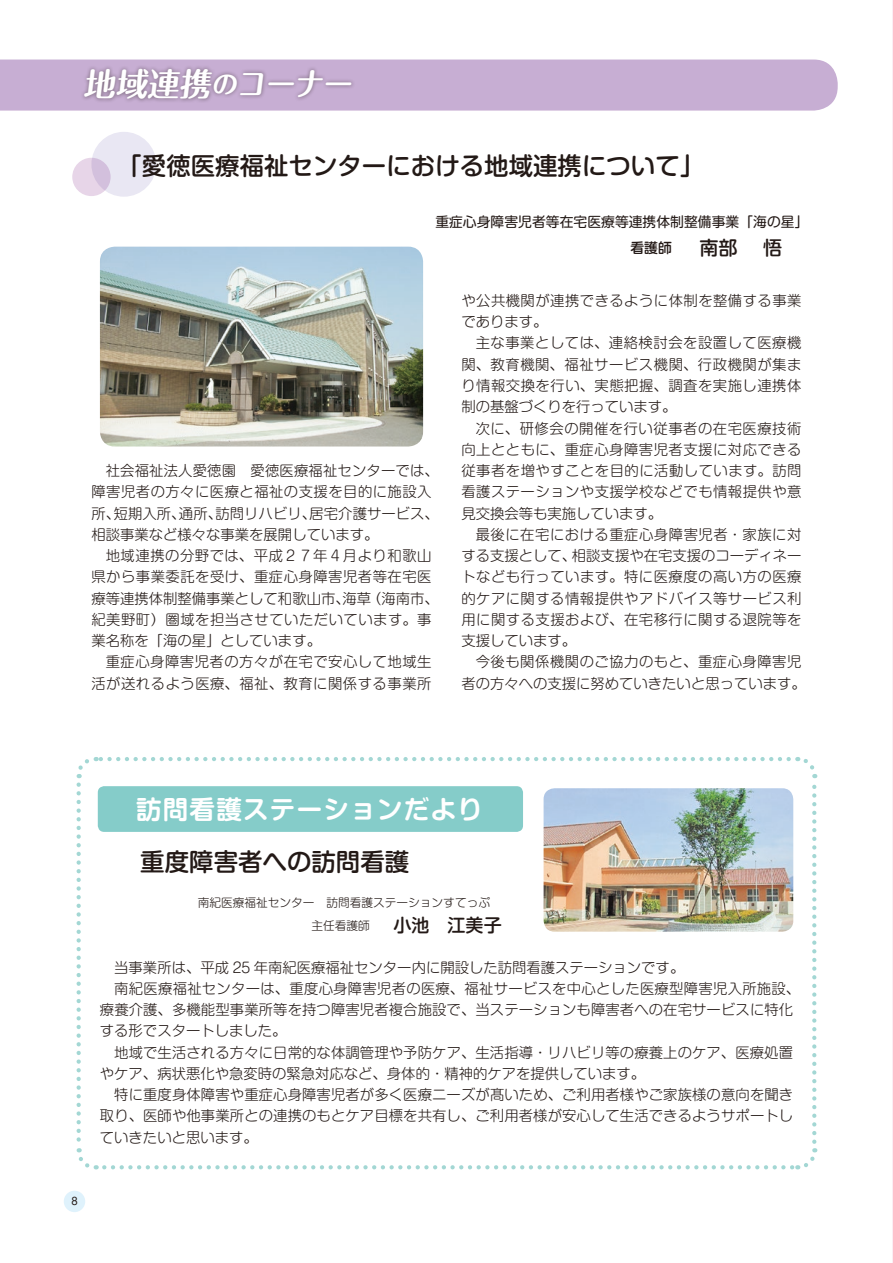
<style>
.page{position:relative;width:893px;height:1263px;background:#fff}
.page>*{position:absolute;margin:0;border:0;box-sizing:border-box;transform-origin:0 0}
.t1{font:700 31.95px "Maru Fo Pro";color:#fff}
.t2{font:700 25.5px "Shin M Go Pro De";letter-spacing:.05em;color:#fff}
.t3{font:500 24.45px "Shin M Go Pro";color:#231916}
.t4{font:300 14.4px/21.3px "Shin M Go Pro";letter-spacing:.005em;color:#231916;text-align:justify}
.t5{font:300 14.4px/21.3px "Shin M Go Pro";letter-spacing:.035em;color:#231916}
.t6{font:300 14.4px/21.3px "Shin M Go Pro";letter-spacing:.03em;color:#231916}
.t7{font:13.8px/26.1px "Shin M Go Pro";color:#231916}
.t8{font:300 11.7px/23.4px "Shin M Go Pro";color:#231916;text-align:right}
.t9{font:10.2px "Shin M Go Pro";color:#231916}
.s1{font-size:25.5px}
.s2{font-weight:500}
.s3{font-weight:500;font-size:19.2px}
.s4{font-weight:500;font-size:18px}
</style>
<div class="page">
<div style="left:0;top:60px;width:838px;height:51px;background:#c7aed3"></div>
<div style="left:64px;top:1191px;width:21px;height:21px;background:#dff2fc;border-radius:50%"></div>
<div style="left:91px;top:132px;width:65px;height:65px;background:#e9e7f3;border-radius:50%"></div>
<div style="left:72px;top:158px;width:39px;height:38px;background:linear-gradient(to right,#eedcec,#d2bfdd);border-radius:50%"></div>
<div style="left:80px;top:65px;width:276px;height:38px;background:#231916;opacity:.5"></div>
<img style="left:100px;top:247px;width:323px;height:199px">
<svg style="left:76px;top:784px;width:21px;height:386px"></svg>
<svg style="left:104px;top:1148px;width:714px;height:22px"></svg>
<svg style="left:797px;top:757px;width:21px;height:385px"></svg>
<svg style="left:76px;top:757px;width:713px;height:21px"></svg>
<div style="left:98px;top:786px;width:425px;height:46px;background:#85ccc9;border-radius:6px"></div>
<img style="left:545px;top:789px;width:247px;height:141px">
<div style="left:541px;top:785px;width:255px;height:149px;border:3px solid #fff;border-radius:12px"></div>
<h1 class="t1" style="left:84px;top:59px;width:275px">地域連携<span class="s1">の</span>コーナー</h1>
<h3 class="t3" style="left:117px;top:146px;width:588px">「愛徳医療福祉センターにおける地域連携について」</h3>
<p class="t7" style="left:617px;top:207px;width:193px;text-indent:-181px">重症心身障害児者等在宅医療等連携体制整備事業「海の星」<span class="s2">　看護師　　</span><span class="s3">南部　 悟　</span></p>
<p class="t4" style="left:91px;top:458px;width:349px;text-align:left;text-indent:14px">社会福祉法人愛徳園　愛徳医療福祉センターでは、障害児者の方々に医療と福祉の支援を目的に施設入所、短期入所、通所、訪問リハビリ、居宅介護サービス、相談事業など様々な事業を展開しています。</p>
<p class="t5" style="left:91px;top:543px;width:349px;text-indent:14px">地域連携の分野では、平成２７年４月より和歌山県から事業委託を受け、重症心身障害児者等在宅医療等連携体制整備事業として和歌山市、海草（海南市、紀美野町）圏域を担当させていただいています。事業名称を「海の星」としています。</p>
<p class="t5" style="left:91px;top:650px;width:342px;text-align:right">重症心身障害児者の方々が在宅で安心して地域生活が送れるよう医療、福祉、教育に関係する事業所</p>
<p class="t6" style="left:461px;top:288px;width:342px">や公共機関が連携できるように体制を整備する事業であります。</p>
<p class="t4" style="left:461px;top:331px;width:342px;text-indent:14px">主な事業としては、連絡検討会を設置して医療機関、教育機関、福祉サービス機関、行政機関が集まり情報交換を行い、実態把握、調査を実施し連携体制の基盤づくりを行っています。</p>
<p class="t4" style="left:461px;top:416px;width:342px;text-indent:14px">次に、研修会の開催を行い従事者の在宅医療技術向上とともに、重症心身障害児者支援に対応できる従事者を増やすことを目的に活動しています。訪問看護ステーションや支援学校などでも情報提供や意見交換会等も実施しています。</p>
<p class="t4" style="left:461px;top:522px;width:342px;text-indent:14px">最後に在宅における重症心身障害児者・家族に対する支援として、相談支援や在宅支援のコーディネートなども行っています。特に医療度の高い方の医療的ケアに関する情報提供やアドバイス等サービス利用に関する支援および、在宅移行に関する退院等を支援しています。</p>
<p class="t4" style="left:461px;top:649px;width:346px;text-align:right">今後も関係機関のご協力のもと、重症心身障害児<br>者の方々への支援に努めていきたいと思っています。</p>
<h2 class="t2" style="left:136px;top:789px;width:348px">訪問看護ステーションだより</h2>
<h3 class="t3" style="left:140px;top:842px;width:270px">重度障害者への訪問看護</h3>
<p class="t8" style="left:198px;top:889px;width:306px">南紀医療福祉センター　訪問看護ステーションすてっぷ　主任看護師　　<span class="s4">小池　江美子</span></p>
<p class="t9" style="left:72px;top:1193px;width:8px">8</p>
<p class="t4" style="left:114px;top:955px;width:572px">当事業所は、平成 25 年南紀医療福祉センター内に開設した訪問看護ステーションです。</p>
<p class="t4" style="left:114px;top:976px;width:687px">南紀医療福祉センターは、重度心身障害児者の医療、福祉サービスを中心とした医療型障害児入所施設、</p>
<p class="t4" style="left:100px;top:997px;width:695px">療養介護、多機能型事業所等を持つ障害児者複合施設で、当ステーションも障害者への在宅サービスに特化</p>
<p class="t4" style="left:100px;top:1018px;width:188px">する形でスタートしました。</p>
<p class="t4" style="left:114px;top:1040px;width:680px">地域で生活される方々に日常的な体調管理や予防ケア、生活指導・リハビリ等の療養上のケア、医療処置</p>
<p class="t4" style="left:100px;top:1061px;width:547px">やケア、病状悪化や急変時の緊急対応など、身体的・精神的ケアを提供しています。</p>
<p class="t4" style="left:114px;top:1082px;width:680px">特に重度身体障害や重症心身障害児者が多く医療ニーズが髙いため、ご利用者様やご家族様の意向を聞き</p>
<p class="t4" style="left:100px;top:1104px;width:695px">取り、医師や他事業所との連携のもとケア目標を共有し、ご利用者様が安心して生活できるようサポートし</p>
<p class="t4" style="left:100px;top:1125px;width:159px">ていきたいと思います。</p>
</div>
